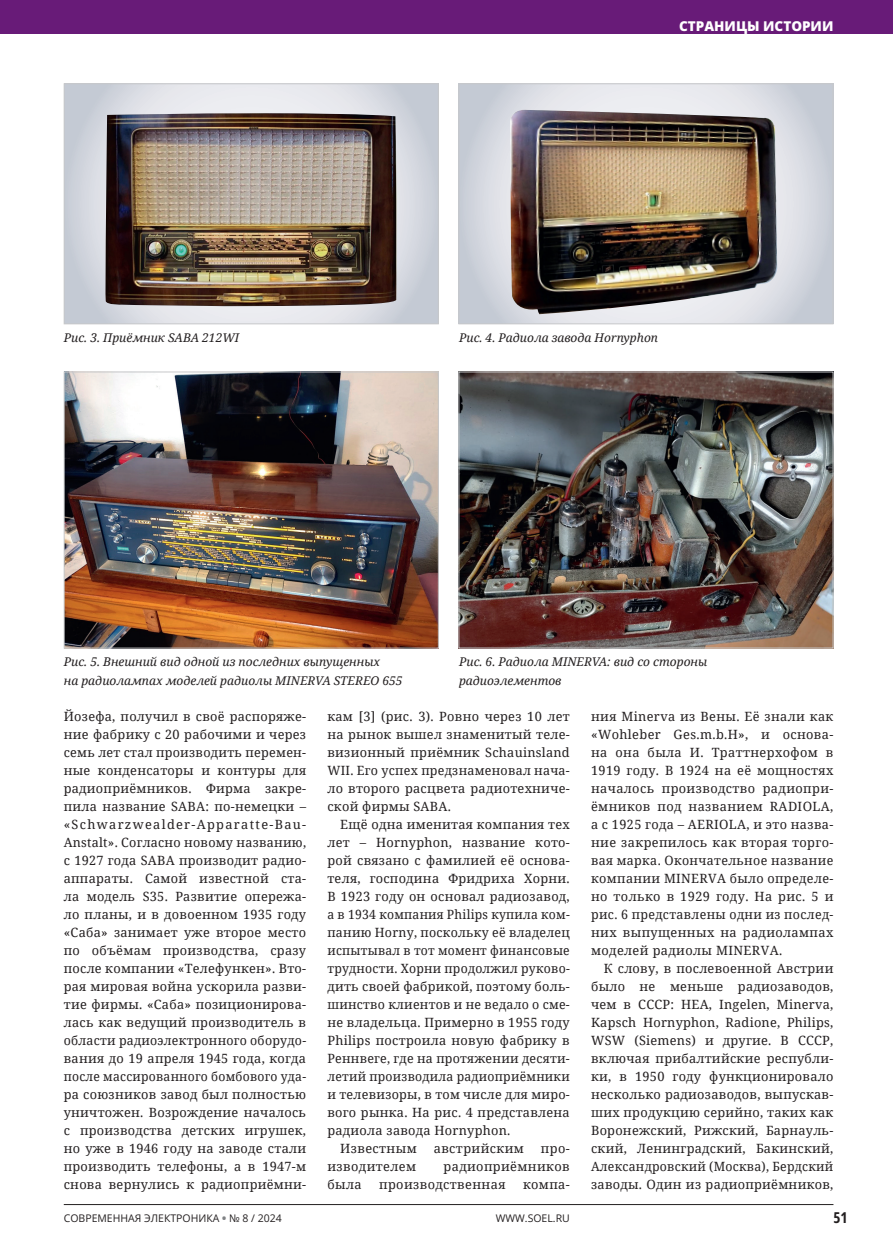
<style>
.page{position:relative;width:893px;height:1251px;background:#fff}
.page>*{position:absolute;margin:0;border:0;box-sizing:border-box;transform-origin:0 0}
.t1{font:700 15px "Open Sans Condensed";color:#231f20}
.t2{font:800 13.5px "Open Sans";color:#fff}
.СТАТЬЯ_Основной_текст{font:12.75px/18px "Noto Serif";letter-spacing:.02em;color:#231f20;text-align:justify}
.СТАТЬЯ_Подрис_подпись{font:italic 12px/18px "Noto Serif";color:#231f20}
.t3{font:10.5px "Open Sans";color:#231f20}
.s1{font-weight:800;color:#808285}
</style>
<div class="page">
<div style="left:0;top:0;width:893px;height:34px;background:#681b78"></div>
<hr style="left:64px;top:1203px;width:769px;height:1px;background:#231f20">
<svg style="left:66px;top:85px;width:371px;height:237px;background:#d6d9e0"></svg>
<img style="left:105px;top:113px;width:295px;height:195px">
<div style="left:64px;top:83px;width:375px;height:241px;border:1px solid #c7c8ca"></div>
<img style="left:66px;top:373px;width:371px;height:273px">
<div style="left:64px;top:371px;width:375px;height:277px;border:1px solid #c7c8ca"></div>
<svg style="left:460px;top:85px;width:371px;height:237px;background:#d6d9e0"></svg>
<img style="left:510px;top:110px;width:267px;height:204px">
<div style="left:458px;top:83px;width:375px;height:241px;border:1px solid #c7c8ca"></div>
<img style="left:460px;top:373px;width:371px;height:273px">
<div style="left:458px;top:371px;width:375px;height:277px;border:1px solid #c7c8ca"></div>
<p class="СТАТЬЯ_Подрис_подпись" style="left:64px;top:328px;width:177px">Рис. 3. Приёмник SABA 212WI</p>
<p class="t2" style="left:679px;top:17px;width:156px">СТРАНИЦЫ ИСТОРИИ</p>
<p class="СТАТЬЯ_Подрис_подпись" style="left:459px;top:328px;width:201px">Рис. 4. Радиола завода Hornyphon</p>
<p class="СТАТЬЯ_Подрис_подпись" style="left:64px;top:652px;width:340px">Рис. 5. Внешний вид одной из последних выпущенных<br>на радиолампах моделей радиолы MINERVA STEREO 655</p>
<p class="СТАТЬЯ_Подрис_подпись" style="left:459px;top:652px;width:250px">Рис. 6. Радиола MINERVA: вид со стороны радиоэлементов</p>
<p class="СТАТЬЯ_Основной_текст" style="left:64px;top:706px;width:244px">Йозефа, получил в своё распоряже&shy;ние фабрику с 20 рабочими и через семь лет стал производить перемен&shy;ные конденсаторы и контуры для радиоприёмников. Фирма закре&shy;пила название SABA: по-немецки – «Schwarzwealder-Apparatte-Bau-Anstalt». Согласно новому названию, с 1927 года SABA производит радио&shy;аппараты. Самой известной ста&shy;ла модель S35. Развитие опережа&shy;ло планы, и в довоенном 1935 году «Саба» занимает уже второе место по объёмам производства, сразу после компании «Телефункен». Вто&shy;рая мировая война ускорила разви&shy;тие фирмы. «Саба» позиционирова&shy;лась как ведущий производитель в области радиоэлектронного оборудо&shy;вания до 19 апреля 1945 года, когда после массированного бомбового уда&shy;ра союзников завод был полностью уничтожен. Возрождение началось с производства детских игрушек, но уже в 1946 году на заводе стали производить телефоны, а в 1947-м снова вернулись к радиоприёмни-</p>
<p class="СТАТЬЯ_Основной_текст" style="left:327px;top:706px;width:244px">кам [3] (рис. 3). Ровно через 10 лет на рынок вышел знаменитый теле&shy;визионный приёмник Schauinsland WII. Его успех предзнаменовал нача&shy;ло второго расцвета радиотехниче&shy;ской фирмы SABA.</p>
<p class="СТАТЬЯ_Основной_текст" style="left:327px;top:814px;width:244px;text-indent:13px">Ещё одна именитая компания тех лет – Hornyphon, название кото&shy;рой связано с фамилией её основа&shy;теля, господина Фридриха Хорни.<br>В 1923 году он основал радиозавод, а в 1934 компания Philips купила ком&shy;панию Horny, поскольку её владелец испытывал в тот момент финансовые трудности. Хорни продолжил руково&shy;дить своей фабрикой, поэтому боль&shy;шинство клиентов и не ведало о сме&shy;не владельца. Примерно в 1955 году Philips построила новую фабрику в Реннвеге, где на протяжении десяти&shy;летий производила радиоприёмники и телевизоры, в том числе для миро&shy;вого рынка. На рис. 4 представлена радиола завода Hornyphon.</p>
<p class="СТАТЬЯ_Основной_текст" style="left:340px;top:1138px;width:78px">Известным</p>
<p class="СТАТЬЯ_Основной_текст" style="left:434px;top:1138px;width:92px">австрийским</p>
<p class="СТАТЬЯ_Основной_текст" style="left:541px;top:1138px;width:30px">про-</p>
<p class="СТАТЬЯ_Основной_текст" style="left:327px;top:1156px;width:90px">изводителем</p>
<p class="СТАТЬЯ_Основной_текст" style="left:444px;top:1156px;width:128px">радиоприёмников</p>
<p class="СТАТЬЯ_Основной_текст" style="left:327px;top:1174px;width:36px">была</p>
<p class="СТАТЬЯ_Основной_текст" style="left:379px;top:1174px;width:128px">производственная</p>
<p class="СТАТЬЯ_Основной_текст" style="left:523px;top:1174px;width:48px">компа-</p>
<p class="СТАТЬЯ_Основной_текст" style="left:591px;top:706px;width:244px">ния Minerva из Вены. Её знали как «Wohleber Ges.m.b.H», и основа&shy;на она была И. Траттнерхофом в 1919 году. В 1924 на её мощностях началось производство радиопри&shy;ёмников под названием RADIOLA, а с 1925 года – AERIOLA, и это назва&shy;ние закрепилось как вторая торго&shy;вая марка. Окончательное название компании MINERVA было определе&shy;но только в 1929 году. На рис. 5 и рис. 6 представлены одни из послед&shy;них выпущенных на радиолампах моделей радиолы MINERVA.</p>
<p class="СТАТЬЯ_Основной_текст" style="left:591px;top:958px;width:244px;text-indent:13px">К слову, в послевоенной Австрии было не меньше радиозаводов, чем в СССР: HEA, Ingelen, Minerva, Kapsch Hornyphon, Radione, Philips, WSW (Siemens) и другие. В СССР, включая прибалтийские республи&shy;ки, в 1950 году функционировало несколько радиозаводов, выпускав&shy;ших продукцию серийно, таких как Воронежский, Рижский, Барнауль&shy;ский, Ленинградский, Бакинский, Александровский (Москва), Бердский заводы. Один из радиоприёмников,</p>
<p class="t3" style="left:64px;top:1210px;width:220px">СОВРЕМЕННАЯ ЭЛЕКТРОНИКА <span class="s1">•</span> № 8 / 2024</p>
<p class="t3" style="left:496px;top:1210px;width:75px">WWW.SOEL.RU</p>
<p class="t1" style="left:833px;top:1207px;width:16px">51</p>
</div>
